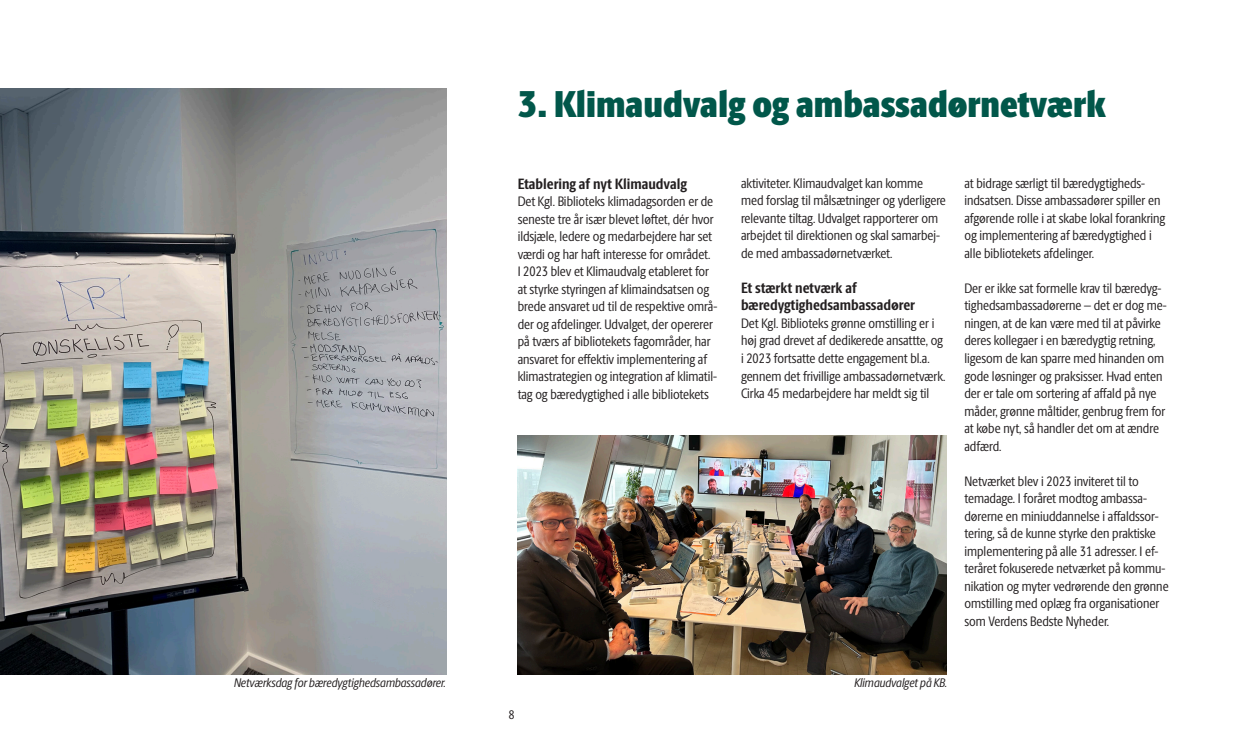
<style>
.page{position:relative;width:1241px;height:745px;background:#fff}
.page>*{position:absolute;margin:0;border:0;box-sizing:border-box;transform-origin:0 0}
.t1{font:900 37.5px "Berlingske Sans Cn";color:#01574a}
.t2{font:700 15px/17.5px "Berlingske Sans Cn";color:#231f20}
.t3{font:13.75px/17.5px "Berlingske Sans Cn";color:#231f20}
.t4{font:italic 12.5px "Berlingske Sans Cn";color:#231f20}
.t5{font:12.5px "Berlingske Sans Cn";color:#231f20}
</style>
<div class="page">
<img style="left:0;top:89px;width:446px;height:584px">
<img style="left:517px;top:435px;width:429px;height:238px">
<h1 class="t1" style="left:517px;top:76px;width:589px">3. Klimaudvalg og ambassadørnetværk</h1>
<p class="t2" style="left:517px;top:174px;width:171px">Etablering af nyt Klimaudvalg</p>
<p class="t3" style="left:517px;top:192px;width:201px">Det Kgl. Biblioteks klimadagsorden er de seneste tre år især blevet løftet, dér hvor ildsjæle, ledere og medarbejdere har set værdi og har haft interesse for området.<br>I 2023 blev et Klimaudvalg etableret for at styrke styringen af klimaindsatsen og brede ansvaret ud til de respektive områ&shy;der og afdelinger. Udvalget, der opererer på tværs af bibliotekets fagområder, har ansvaret for effektiv implementering af klimastrategien og integration af klimatil&shy;tag og bæredygtighed i alle bibliotekets</p>
<p class="t3" style="left:741px;top:174px;width:206px">aktiviteter. Klimaudvalget kan komme med forslag til målsætninger og yderligere relevante tiltag. Udvalget rapporterer om arbejdet til direktionen og skal samarbej&shy;de med ambassadørnetværket.</p>
<p class="t2" style="left:741px;top:278px;width:175px">Et stærkt netværk af bæredygtighedsambassadører</p>
<p class="t3" style="left:741px;top:314px;width:206px">Det Kgl. Biblioteks grønne omstilling er i høj grad drevet af dedikerede ansattte, og i 2023 fortsatte dette engagement bl.a. gennem det frivillige ambassadørnetværk.<br>Cirka 45 medarbejdere har meldt sig til</p>
<p class="t3" style="left:964px;top:174px;width:202px">at bidrage særligt til bæredygtigheds&shy;indsatsen. Disse ambassadører spiller en afgørende rolle i at skabe lokal forankring og implementering af bæredygtighed i alle bibliotekets afdelinger.</p>
<p class="t3" style="left:964px;top:279px;width:204px">Der er ikke sat formelle krav til bæredyg&shy;tighedsambassadørerne – det er dog me&shy;ningen, at de kan være med til at påvirke deres kollegaer i en bæredygtig retning, ligesom de kan sparre med hinanden om gode løsninger og praksisser. Hvad enten der er tale om sortering af affald på nye måder, grønne måltider, genbrug frem for at købe nyt, så handler det om at ændre adfærd.</p>
<p class="t3" style="left:964px;top:471px;width:206px">Netværket blev i 2023 inviteret til to temadage. I foråret modtog ambassa&shy;dørerne en miniuddannelse i affaldssor&shy;tering, så de kunne styrke den praktiske implementering på alle 31 adresser. I ef&shy;teråret fokuserede netværket på kommu&shy;nikation og myter vedrørende den grønne omstilling med oplæg fra organisationer som Verdens Bedste Nyheder.</p>
<p class="t4" style="left:234px;top:673px;width:213px">Netværksdag for bæredygtighedsambassadører.</p>
<p class="t4" style="left:854px;top:673px;width:94px">Klimaudvalget på KB.</p>
<p class="t5" style="left:508px;top:705px;width:7px">8</p>
</div>
